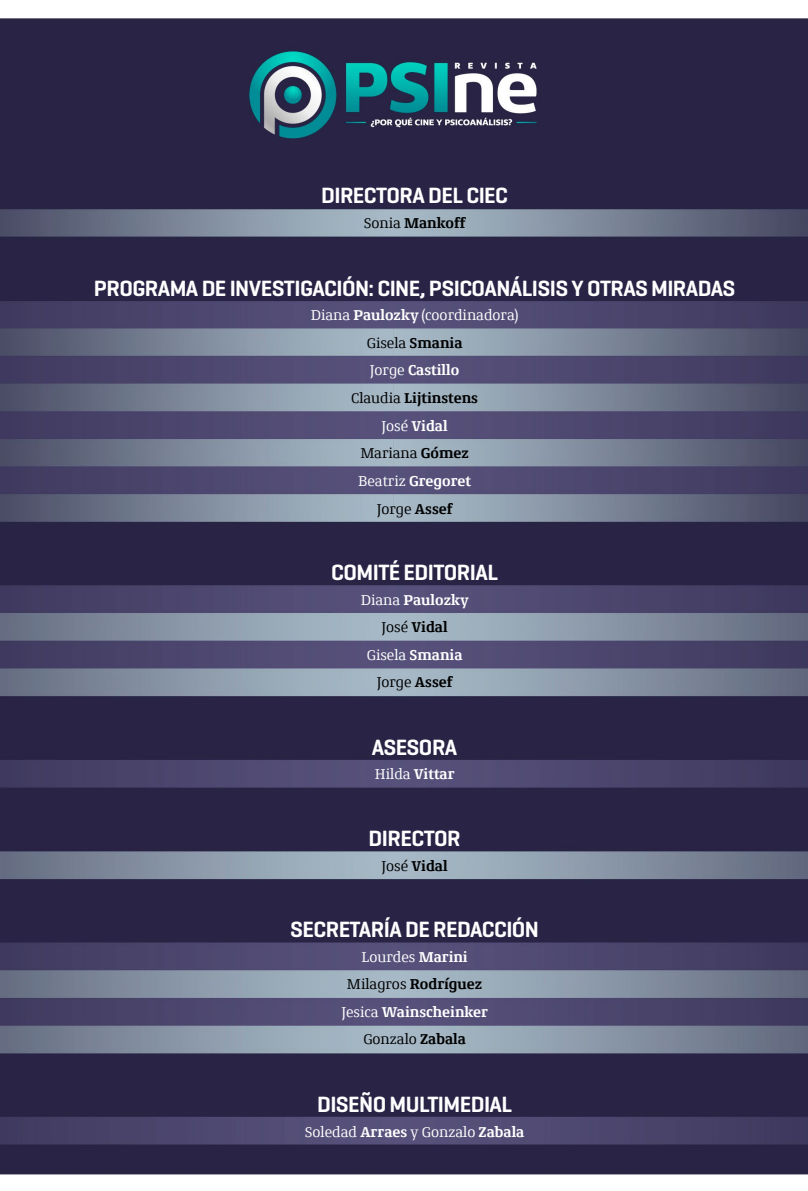
<style>
.page{position:relative;width:808px;height:1191px;background:#fff}
.page>*{position:absolute;margin:0;border:0;box-sizing:border-box;transform-origin:0 0}
.t1{font:600 22.5px "Geogrotesque";letter-spacing:-.025em;color:#fff}
.t2{font:15px/27.8px "Conto Slab Bold";color:#fff;text-align:center}
.t3{font:15px/27.3px "Conto Slab Regular";color:#fff;text-align:center}
.t4{font:15px "Conto Slab Regular";color:#000}
.t5{font:15px "Conto Slab Bold";color:#000}
.t6{font:15px "Conto Slab Bold";color:#000101}
.s1{font-family:"Conto Slab Regular"}
.s2{font-family:"Conto Slab Bold"}
.s3{color:#000}
.s4{font-family:"Conto Slab Bold";color:#000}
.s5{font-family:"Conto Slab Regular";color:#000}
</style>
<div class="page">
<img style="left:0;top:18px;width:808px;height:1157px">
<p class="t1" style="left:321px;top:182px;width:188px">DIRECTORA DEL CIEC</p>
<p class="t6" style="left:364px;top:214px;width:103px"><span class="s1">Sonia</span> Mankoff</p>
<p class="t1" style="left:94px;top:274px;width:643px">PROGRAMA DE INVESTIGACIÓN: CINE, PSICOANÁLISIS Y OTRAS MIRADAS</p>
<p class="t3" style="left:311px;top:301px;width:209px">Diana <span class="s2">Paulozky</span> (coordinadora)<br><span class="s3">Gisela</span> <span class="s4">Smania</span></p>
<p class="t2" style="left:351px;top:356px;width:128px"><span class="s1">Jorge</span> Castillo<br><span class="s5">Claudia</span> <span class="s3">Lijtinstens<br></span><span class="s1">José</span> Vidal</p>
<p class="t4" style="left:360px;top:443px;width:110px">Mariana <span class="s2">Gómez</span></p>
<p class="t2" style="left:358px;top:466px;width:115px"><span class="s1">Beatriz</span> Gregoret</p>
<p class="t4" style="left:377px;top:499px;width:77px">Jorge <span class="s2">Assef</span></p>
<p class="t1" style="left:331px;top:558px;width:168px">COMITÉ EDITORIAL</p>
<p class="t2" style="left:361px;top:585px;width:110px;line-height:27.3px"><span class="s1">Diana</span> Paulozky<br><span class="s5">José</span> <span class="s3">Vidal</span></p>
<p class="t3" style="left:367px;top:640px;width:97px">Gisela <span class="s2">Smania<br></span><span class="s3">Jorge</span> <span class="s4">Assef</span></p>
<p class="t1" style="left:372px;top:733px;width:87px">ASESORA</p>
<p class="t2" style="left:375px;top:760px;width:81px"><span class="s1">Hilda</span> Vittar</p>
<p class="t1" style="left:369px;top:824px;width:93px">DIRECTOR</p>
<p class="t5" style="left:382px;top:856px;width:68px"><span class="s1">José</span> Vidal</p>
<p class="t1" style="left:290px;top:915px;width:250px">SECRETARÍA DE REDACCIÓN</p>
<p class="t3" style="left:361px;top:942px;width:108px">Lourdes <span class="s2">Marini</span></p>
<p class="t5" style="left:347px;top:974px;width:137px"><span class="s1">Milagros</span> Rodríguez</p>
<p class="t2" style="left:341px;top:997px;width:148px"><span class="s1">Jesica</span> Wainscheinker</p>
<p class="t4" style="left:363px;top:1029px;width:104px">Gonzalo <span class="s2">Zabala</span></p>
<p class="t1" style="left:317px;top:1090px;width:197px">DISEÑO MULTIMEDIAL</p>
<p class="t3" style="left:305px;top:1118px;width:221px">Soledad <span class="s2">Arraes</span> y Gonzalo <span class="s2">Zabala</span></p>
</div>
